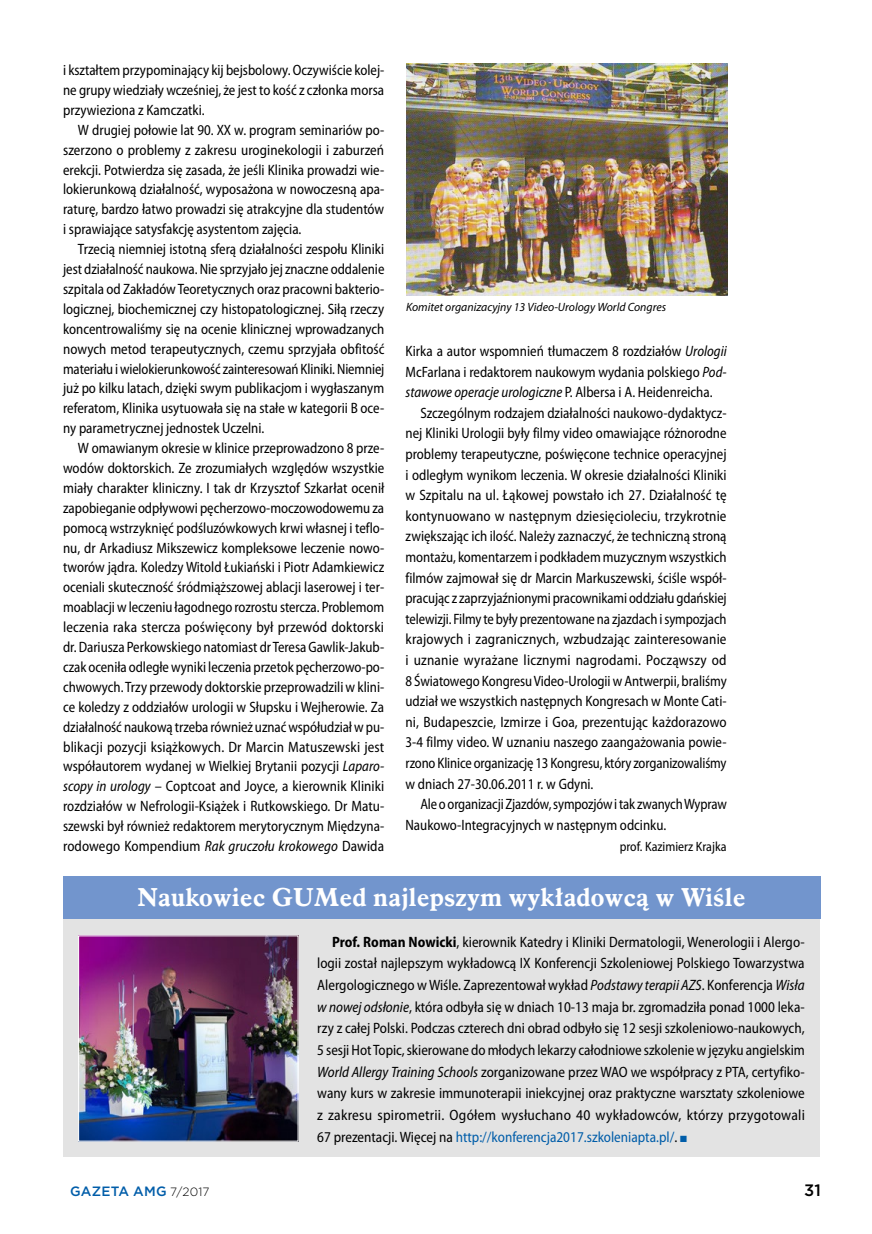
<style>
.page{position:relative;width:872px;height:1234px;background:#fff}
.page>*{position:absolute;margin:0;border:0;box-sizing:border-box;transform-origin:0 0}
.t1{font:700 25.5px "Aldine 721 EU";letter-spacing:.005em;color:#fff}
.t2{font:500 16.5px "Gotham";color:#000}
.t3{font:semi-condensed 15px/20px "Myriad Pro";color:#000;text-align:justify;scale:.94 1}
.t4{font:semi-condensed 15px/21.6px "Myriad Pro";color:#000;text-align:justify;scale:.96 1}
.t5{font:semi-condensed 15px "Myriad Pro";color:#000;scale:.92 1}
.t6{font:semi-condensed 15px "Myriad Pro";color:#000;scale:.93 1}
.t7{font:italic semi-condensed 15px "Myriad Pro";color:#000;scale:.94 1}
.t8{font:semi-condensed 15px "Myriad Pro";color:#000;scale:.95 1}
.t9{font:semi-condensed 13.5px "Myriad Pro";color:#000;scale:.96 1}
.t10{font:500 13.5px "Gotham";letter-spacing:.015em;color:#005da9}
.t11{font:italic 12px "Myriad Pro";color:#000}
.s1{font-style:italic}
.s2{font-style:normal}
.s3{font-weight:700}
.s4{color:#005da9}
.s5{font-weight:300;font-size:12px;color:#000}
</style>
<div class="page">
<img style="left:406px;top:64px;width:321px;height:232px">
<div style="left:63px;top:876px;width:757px;height:281px;background:#e3e3e3"></div>
<div style="left:63px;top:876px;width:757px;height:42px;background:#7295cd"></div>
<img style="left:80px;top:937px;width:217px;height:202px">
<div style="left:78px;top:935px;width:221px;height:206px;border:1px solid #fff"></div>
<p class="t3" style="left:63px;top:60px;width:343px">i kształtem przypominający kij bejsbolowy. Oczywiście kolej&shy;ne grupy wiedziały wcześniej, że jest to kość z członka morsa przywieziona z Kamczatki.</p>
<p class="t3" style="left:63px;top:119px;width:343px;text-indent:15px">W drugiej połowie lat 90. XX w. program seminariów po&shy;szerzono o problemy z zakresu uroginekologii i zaburzeń erekcji. Potwierdza się zasada, że jeśli Klinika prowadzi wie&shy;lokierunkową działalność, wyposażona w nowoczesną apa&shy;raturę, bardzo łatwo prowadzi się atrakcyjne dla studentów i sprawiające satysfakcję asystentom zajęcia.</p>
<p class="t3" style="left:63px;top:239px;width:343px;text-indent:15px">Trzecią niemniej istotną sferą działalności zespołu Kliniki jest działalność naukowa. Nie sprzyjało jej znaczne oddalenie szpitala od Zakładów Teoretycznych oraz pracowni bakterio&shy;logicznej, biochemicznej czy histopatologicznej. Siłą rzeczy koncentrowaliśmy się na ocenie klinicznej wprowadzanych nowych metod terapeutycznych, czemu sprzyjała obfitość materiału i wielokierunkowość zainteresowań Kliniki. Niemniej już po kilku latach, dzięki swym publikacjom i wygłaszanym referatom, Klinika usytuowała się na stałe w kategorii B oce&shy;ny parametrycznej jednostek Uczelni.</p>
<p class="t3" style="left:63px;top:438px;width:343px;text-indent:15px">W omawianym okresie w klinice przeprowadzono 8 prze&shy;wodów doktorskich. Ze zrozumiałych względów wszystkie miały charakter kliniczny. I tak dr Krzysztof Szkarłat ocenił zapobieganie odpływowi pęcherzowo-moczowodowemu za pomocą wstrzyknięć podśluzówkowych krwi własnej i teflo&shy;nu, dr Arkadiusz Mikszewicz kompleksowe leczenie nowo&shy;tworów jądra. Koledzy Witold Łukiański i Piotr Adamkiewicz oceniali skuteczność śródmiąższowej ablacji laserowej i ter&shy;moablacji w leczeniu łagodnego rozrostu stercza. Problemom leczenia raka stercza poświęcony był przewód doktorski dr. Dariusza Perkowskiego natomiast dr Teresa Gawlik-Jakub&shy;czak oceniła odległe wyniki leczenia przetok pęcherzowo-po&shy;chwowych. Trzy przewody doktorskie przeprowadzili w klini&shy;ce koledzy z oddziałów urologii w Słupsku i Wejherowie. Za działalność naukową trzeba również uznać współudział w pu&shy;blikacji pozycji książkowych. Dr Marcin Matuszewski jest współautorem wydanej w Wielkiej Brytanii pozycji <span class="s1">Laparo&shy;scopy in urology</span> – Coptcoat and Joyce, a kierownik Kliniki rozdziałów w Nefrologii-Książek i Rutkowskiego. Dr Matu&shy;szewski był również redaktorem merytorycznym Międzyna&shy;rodowego Kompendium <span class="s1">Rak gruczołu krokowego</span> Dawida</p>
<p class="t11" style="left:406px;top:299px;width:261px">Komitet organizacyjny 13 Video-Urology World Congres</p>
<p class="t3" style="left:405px;top:340px;width:343px">Kirka a autor wspomnień tłumaczem 8 rozdziałów <span class="s1">Urologii</span></p>
<p class="t3" style="left:405px;top:361px;width:343px">McFarlana i redaktorem naukowym wydania polskiego <span class="s1">Pod-</span></p>
<p class="t7" style="left:405px;top:383px;width:328px">stawowe operacje urologiczne <span class="s2">P. Albersa i A. Heidenreicha.</span></p>
<p class="t3" style="left:420px;top:402px;width:327px">Szczególnym rodzajem działalności naukowo-dydaktycz-</p>
<p class="t3" style="left:405px;top:423px;width:343px">nej Kliniki Urologii były filmy video omawiające różnorodne</p>
<p class="t3" style="left:405px;top:443px;width:343px">problemy terapeutyczne, poświęcone technice operacyjnej</p>
<p class="t3" style="left:405px;top:464px;width:343px">i odległym wynikom leczenia. W okresie działalności Kliniki</p>
<p class="t8" style="left:405px;top:486px;width:339px">w Szpitalu na ul. Łąkowej powstało ich 27. Działalność tę</p>
<p class="t4" style="left:405px;top:504px;width:336px">kontynuowano w następnym dziesięcioleciu, trzykrotnie</p>
<p class="t3" style="left:405px;top:526px;width:343px">zwiększając ich ilość. Należy zaznaczyć, że techniczną stroną</p>
<p class="t6" style="left:405px;top:547px;width:347px">montażu, komentarzem i podkładem muzycznym wszystkich</p>
<p class="t3" style="left:405px;top:567px;width:343px">filmów zajmował się dr Marcin Markuszewski, ściśle współ-</p>
<p class="t5" style="left:405px;top:589px;width:351px">pracując z zaprzyjaźnionymi pracownikami oddziału gdańskiej</p>
<p class="t5" style="left:405px;top:609px;width:350px">telewizji. Filmy te były prezentowane na zjazdach i sympozjach</p>
<p class="t4" style="left:405px;top:628px;width:336px">krajowych i zagranicznych, wzbudzając zainteresowanie</p>
<p class="t4" style="left:405px;top:649px;width:336px">i uznanie wyrażane licznymi nagrodami. Począwszy od</p>
<p class="t6" style="left:405px;top:671px;width:347px">8 Światowego Kongresu Video-Urologii w Antwerpii, braliśmy</p>
<p class="t3" style="left:405px;top:691px;width:343px">udział we wszystkich następnych Kongresach w Monte Cati-</p>
<p class="t4" style="left:405px;top:710px;width:336px">ni, Budapeszcie, Izmirze i Goa, prezentując każdorazowo</p>
<p class="t3" style="left:405px;top:732px;width:343px">3-4 filmy video. W uznaniu naszego zaangażowania powie-</p>
<p class="t5" style="left:405px;top:753px;width:350px">rzono Klinice organizację 13 Kongresu, który zorganizowaliśmy</p>
<p class="t3" style="left:405px;top:773px;width:201px">w dniach 27-30.06.2011 r. w Gdyni.</p>
<p class="t5" style="left:420px;top:795px;width:334px">Ale o organizacji Zjazdów, sympozjów i tak zwanych Wypraw</p>
<p class="t3" style="left:405px;top:814px;width:279px">Naukowo-Integracyjnych w następnym odcinku.</p>
<p class="t9" style="left:620px;top:838px;width:113px">prof. Kazimierz Krajka</p>
<h1 class="t1" style="left:138px;top:880px;width:609px">Naukowiec GUMed najlepszym wykładowcą w Wiśle</h1>
<p class="t4" style="left:317px;top:930px;width:509px;text-indent:15px"><span class="s3">Prof. Roman Nowicki</span>, kierownik Katedry i Kliniki Dermatologii, Wenerologii i Alergo&shy;logii został najlepszym wykładowcą IX Konferencji Szkoleniowej Polskiego Towarzystwa Alergologicznego w Wiśle. Zaprezentował wykład <span class="s1">Podstawy terapii AZS</span>. Konferencja <span class="s1">Wisła w nowej odsłonie</span>, która odbyła się w dniach 10-13 maja br. zgromadziła ponad 1000 leka&shy;rzy z całej Polski. Podczas czterech dni obrad odbyło się 12 sesji szkoleniowo-naukowych, 5 sesji Hot Topic, skierowane do młodych lekarzy całodniowe szkolenie w języku angielskim <span class="s1">World Allergy Training Schools</span> zorganizowane przez WAO we współpracy z PTA, certyfiko&shy;wany kurs w zakresie immunoterapii iniekcyjnej oraz praktyczne warsztaty szkoleniowe z zakresu spirometrii. Ogółem wysłuchano 40 wykładowców, którzy przygotowali 67 prezentacji. Więcej na <span class="s4">http://konferencja2017.szkoleniapta.pl/</span>. <span class="s4">■</span></p>
<p class="t10" style="left:70px;top:1182px;width:141px">GAZETA AMG <span class="s5">7/2017</span></p>
<p class="t2" style="left:804px;top:1179px;width:18px">31</p>
</div>
